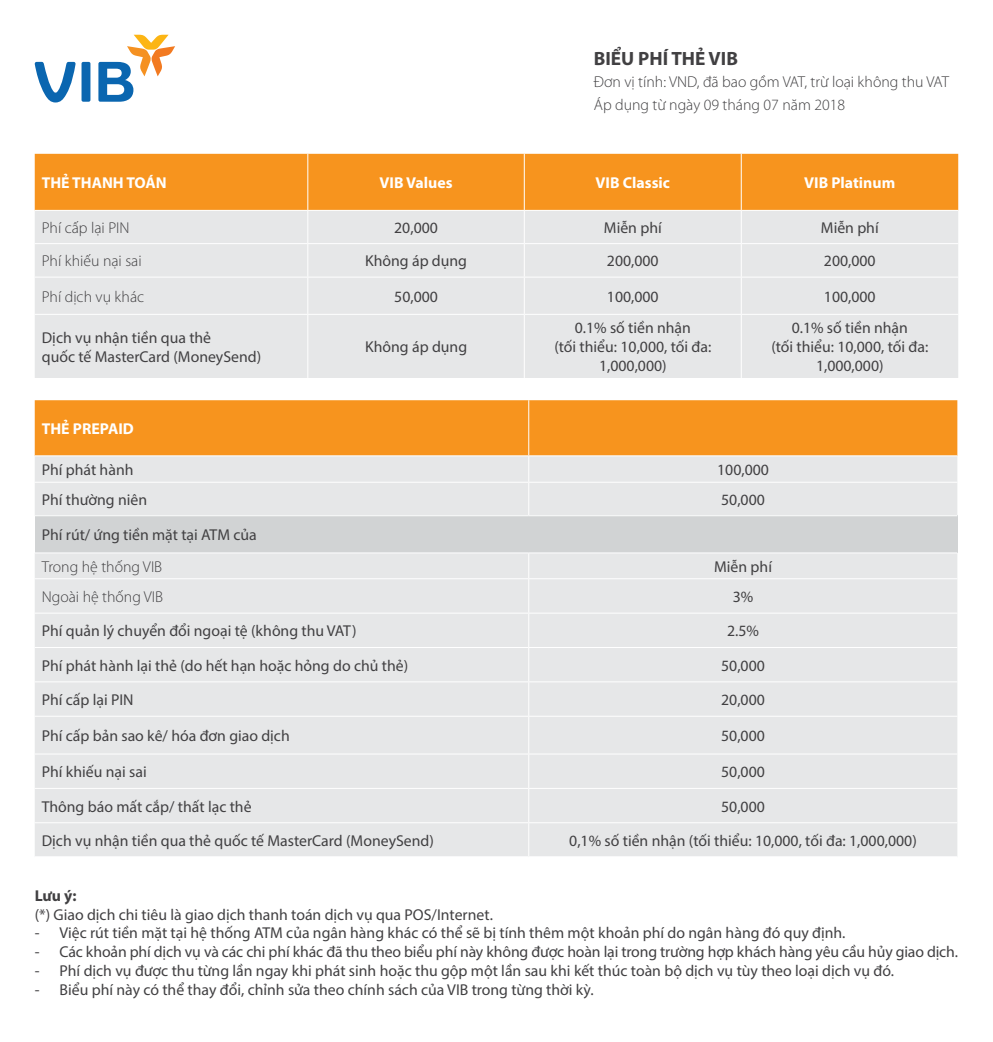
<style>
.page{position:relative;width:993px;height:1042px;background:#fff}
.page>*{position:absolute;margin:0;border:0;box-sizing:border-box;transform-origin:0 0}
.t1{font:700 19.25px "Myriad Pro";color:#414042}
.t2{font:15.75px/18.9px "Myriad Pro";color:#414042;text-align:center}
.t3{font:300 15.75px/22.8px "Myriad Pro";color:#414042}
.t4{font:700 15.75px "Myriad Pro";color:#fff}
.t5{font:700 15.75px "Myriad Pro";color:#414042}
</style>
<div class="page">
<svg style="left:35px;top:35px;width:140px;height:67px"></svg>
<div style="left:35px;top:154px;width:922px;height:56px;background:#f7941e"></div>
<div style="left:35px;top:211px;width:705px;height:167px;background:#e6e7e8"></div>
<div style="left:742px;top:211px;width:215px;height:167px;background:#e6e7e8"></div>
<hr style="left:307px;top:154px;width:1px;height:56px;background:#fff">
<hr style="left:523px;top:154px;width:1px;height:56px;background:#fff">
<hr style="left:740px;top:154px;width:1px;height:56px;background:#fff">
<hr style="left:307px;top:211px;width:1px;height:32px;background:#fff">
<hr style="left:523px;top:211px;width:1px;height:32px;background:#fff">
<hr style="left:35px;top:243px;width:273px;height:1px;background:#fff">
<hr style="left:308px;top:243px;width:216px;height:1px;background:#fff">
<hr style="left:307px;top:244px;width:1px;height:33px;background:#fff">
<hr style="left:524px;top:243px;width:217px;height:1px;background:#fff">
<hr style="left:523px;top:244px;width:1px;height:33px;background:#fff">
<hr style="left:741px;top:243px;width:216px;height:1px;background:#fff">
<hr style="left:35px;top:277px;width:273px;height:1px;background:#fff">
<hr style="left:308px;top:277px;width:216px;height:1px;background:#fff">
<hr style="left:307px;top:277px;width:1px;height:37px;background:#fff">
<hr style="left:524px;top:277px;width:217px;height:1px;background:#fff">
<hr style="left:523px;top:277px;width:1px;height:37px;background:#fff">
<hr style="left:741px;top:277px;width:216px;height:1px;background:#fff">
<hr style="left:35px;top:314px;width:273px;height:1px;background:#fff">
<hr style="left:308px;top:314px;width:216px;height:1px;background:#fff">
<hr style="left:307px;top:315px;width:1px;height:63px;background:#fff">
<hr style="left:524px;top:314px;width:217px;height:1px;background:#fff">
<hr style="left:523px;top:315px;width:1px;height:63px;background:#fff">
<hr style="left:741px;top:314px;width:216px;height:1px;background:#fff">
<div style="left:35px;top:400px;width:922px;height:55px;background:#f7941e"></div>
<div style="left:35px;top:456px;width:922px;height:400px;background:#e6e7e8"></div>
<div style="left:35px;top:516px;width:922px;height:37px;background:#d1d3d4"></div>
<hr style="left:528px;top:400px;width:1px;height:55px;background:#fff">
<svg style="left:528px;top:456px;width:1px;height:26px"></svg>
<hr style="left:35px;top:482px;width:493px;height:1px;background:#fff">
<hr style="left:528px;top:482px;width:429px;height:1px;background:#fff">
<hr style="left:528px;top:483px;width:1px;height:32px;background:#fff">
<hr style="left:35px;top:515px;width:493px;height:1px;background:#fff">
<hr style="left:528px;top:515px;width:429px;height:1px;background:#fff">
<hr style="left:35px;top:552px;width:493px;height:1px;background:#fff">
<hr style="left:528px;top:552px;width:429px;height:1px;background:#fff">
<svg style="left:528px;top:553px;width:1px;height:25px"></svg>
<hr style="left:35px;top:578px;width:493px;height:1px;background:#fff">
<hr style="left:528px;top:578px;width:429px;height:1px;background:#fff">
<hr style="left:528px;top:579px;width:1px;height:34px;background:#fff">
<hr style="left:35px;top:613px;width:493px;height:1px;background:#fff">
<hr style="left:528px;top:613px;width:429px;height:1px;background:#fff">
<hr style="left:528px;top:613px;width:1px;height:34px;background:#fff">
<hr style="left:35px;top:647px;width:493px;height:1px;background:#fff">
<hr style="left:528px;top:647px;width:429px;height:1px;background:#fff">
<hr style="left:528px;top:648px;width:1px;height:33px;background:#fff">
<hr style="left:35px;top:681px;width:493px;height:1px;background:#fff">
<hr style="left:528px;top:681px;width:429px;height:1px;background:#fff">
<hr style="left:528px;top:682px;width:1px;height:34px;background:#fff">
<hr style="left:35px;top:716px;width:493px;height:1px;background:#fff">
<hr style="left:528px;top:716px;width:429px;height:1px;background:#fff">
<hr style="left:528px;top:716px;width:1px;height:37px;background:#fff">
<hr style="left:35px;top:753px;width:493px;height:1px;background:#fff">
<hr style="left:528px;top:753px;width:429px;height:1px;background:#fff">
<hr style="left:528px;top:754px;width:1px;height:34px;background:#fff">
<hr style="left:35px;top:788px;width:493px;height:1px;background:#fff">
<hr style="left:528px;top:788px;width:429px;height:1px;background:#fff">
<hr style="left:528px;top:789px;width:1px;height:33px;background:#fff">
<hr style="left:528px;top:823px;width:1px;height:33px;background:#fff">
<hr style="left:35px;top:822px;width:493px;height:1px;background:#fff">
<hr style="left:528px;top:822px;width:429px;height:1px;background:#fff">
<p class="t1" style="left:593px;top:46px;width:146px">BIỂU PHÍ THẺ VIB</p>
<p class="t3" style="left:593px;top:71px;width:356px">Đơn vị tính: VND, đã bao gồm VAT, trừ loại không thu VAT<br>Áp dụng từ ngày 09 tháng 07 năm 2018</p>
<p class="t4" style="left:42px;top:172px;width:126px">THẺ THANH TOÁN</p>
<p class="t4" style="left:379px;top:172px;width:74px">VIB Values</p>
<p class="t4" style="left:595px;top:172px;width:76px">VIB Classic</p>
<p class="t4" style="left:804px;top:172px;width:92px">VIB Platinum</p>
<p class="t3" style="left:42px;top:216px;width:89px">Phí cấp lại PIN</p>
<p class="t2" style="left:394px;top:218px;width:45px">20,000</p>
<p class="t2" style="left:603px;top:218px;width:59px">Miễn phí</p>
<p class="t2" style="left:820px;top:218px;width:59px">Miễn phí</p>
<p class="t3" style="left:42px;top:249px;width:101px">Phí khiếu nại sai</p>
<p class="t2" style="left:365px;top:251px;width:103px">Không áp dụng</p>
<p class="t2" style="left:606px;top:251px;width:53px">200,000</p>
<p class="t2" style="left:823px;top:251px;width:53px">200,000</p>
<p class="t3" style="left:42px;top:285px;width:104px">Phí dịch vụ khác</p>
<p class="t2" style="left:394px;top:287px;width:45px">50,000</p>
<p class="t2" style="left:606px;top:287px;width:53px">100,000</p>
<p class="t2" style="left:823px;top:287px;width:53px">100,000</p>
<p class="t2" style="left:42px;top:328px;width:221px;text-align:left">Dịch vụ nhận tiền qua thẻ<br>quốc tế MasterCard (MoneySend)</p>
<p class="t2" style="left:365px;top:337px;width:103px">Không áp dụng</p>
<p class="t2" style="left:554px;top:318px;width:158px">0.1% số tiền nhận<br>(tối thiểu: 10,000, tối đa:<br>1,000,000)</p>
<p class="t2" style="left:771px;top:318px;width:158px">0.1% số tiền nhận<br>(tối thiểu: 10,000, tối đa:<br>1,000,000)</p>
<p class="t4" style="left:42px;top:418px;width:93px">THẺ PREPAID</p>
<p class="t2" style="left:42px;top:460px;width:93px">Phí phát hành</p>
<p class="t2" style="left:717px;top:460px;width:53px">100,000</p>
<p class="t2" style="left:42px;top:490px;width:107px">Phí thường niên</p>
<p class="t2" style="left:721px;top:490px;width:45px">50,000</p>
<p class="t2" style="left:42px;top:525px;width:216px">Phí rút/ ứng tiền mặt tại ATM của</p>
<p class="t3" style="left:42px;top:555px;width:122px">Trong hệ thống VIB</p>
<p class="t2" style="left:713px;top:557px;width:59px">Miễn phí</p>
<p class="t3" style="left:42px;top:585px;width:123px">Ngoài hệ thống VIB</p>
<p class="t2" style="left:732px;top:587px;width:22px">3%</p>
<p class="t2" style="left:42px;top:621px;width:316px">Phí quản lý chuyển đổi ngoại tệ (không thu VAT)</p>
<p class="t2" style="left:726px;top:621px;width:33px">2.5%</p>
<p class="t2" style="left:42px;top:655px;width:368px">Phí phát hành lại thẻ (do hết hạn hoặc hỏng do chủ thẻ)</p>
<p class="t2" style="left:721px;top:655px;width:45px">50,000</p>
<p class="t2" style="left:42px;top:690px;width:93px">Phí cấp lại PIN</p>
<p class="t2" style="left:721px;top:690px;width:45px">20,000</p>
<p class="t2" style="left:42px;top:726px;width:249px">Phí cấp bản sao kê/ hóa đơn giao dịch</p>
<p class="t2" style="left:721px;top:726px;width:45px">50,000</p>
<p class="t2" style="left:42px;top:762px;width:106px">Phí khiếu nại sai</p>
<p class="t2" style="left:721px;top:762px;width:45px">50,000</p>
<p class="t2" style="left:42px;top:796px;width:211px">Thông báo mất cắp/ thất lạc thẻ</p>
<p class="t2" style="left:721px;top:796px;width:45px">50,000</p>
<p class="t2" style="left:42px;top:831px;width:393px">Dịch vụ nhận tiền qua thẻ quốc tế MasterCard (MoneySend)</p>
<p class="t2" style="left:569px;top:831px;width:349px">0,1% số tiền nhận (tối thiểu: 10,000, tối đa: 1,000,000)</p>
<p class="t5" style="left:35px;top:885px;width:43px">Lưu ý:</p>
<p class="t2" style="left:35px;top:904px;width:459px">(*) Giao dịch chi tiêu là giao dịch thanh toán dịch vụ qua POS/Internet.</p>
<p class="t2" style="left:35px;top:923px;width:811px">- Việc rút tiền mặt tại hệ thống ATM của ngân hàng khác có thể sẽ bị tính thêm một khoản phí do ngân hàng đó quy định.</p>
<p class="t2" style="left:35px;top:942px;width:924px">- Các khoản phí dịch vụ và các chi phí khác đã thu theo biểu phí này không được hoàn lại trong trường hợp khách hàng yêu cầu hủy giao dịch.</p>
<p class="t2" style="left:35px;top:961px;width:860px">- Phí dịch vụ được thu từng lần ngay khi phát sinh hoặc thu gộp một lần sau khi kết thúc toàn bộ dịch vụ tùy theo loại dịch vụ đó.</p>
<p class="t2" style="left:35px;top:980px;width:560px">- Biểu phí này có thể thay đổi, chỉnh sửa theo chính sách của VIB trong từng thời kỳ.</p>
</div>
